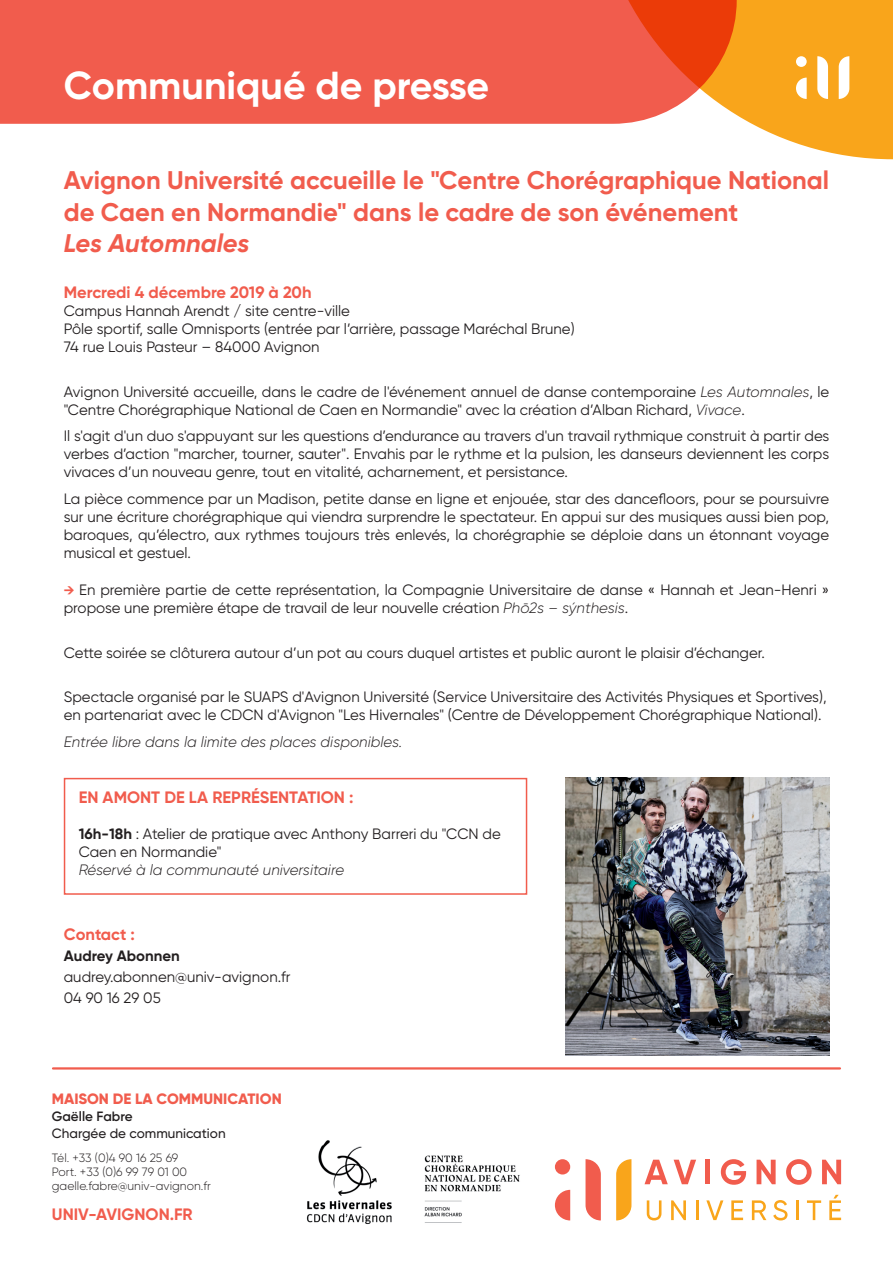
<style>
.page{position:relative;width:893px;height:1263px;background:#fff}
.page>*{position:absolute;margin:0;border:0;box-sizing:border-box;transform-origin:0 0}
.t1{font:700 39px "Gilroy";color:#fff}
.t2{font:700 25.5px/31.5px "Gilroy";color:#f15c4d}
.t3{font:italic 700 25.5px "Gilroy";color:#f15c4d}
.t4{font:700 16.5px "Gilroy";color:#f15c4d}
.t5{font:15px/18px "Gilroy";color:#231f20}
.t6{font:italic 300 15px "Gilroy";color:#231f20}
.t7{font:800 15px "Gilroy";color:#f15c4d}
.t8{font:700 15px "Gilroy";color:#231f20}
.t9{font:500 13.5px "Gilroy";color:#231f20}
.t10{font:600 13.5px "Gilroy";color:#231f20}
.t11{font:300 12px/14.4px "Gilroy";color:#231f20}
.s1{font-weight:300;font-style:italic}
.s2{font-weight:700;font-size:13.5px;color:#f15c4d}
.s3{font-weight:700}
</style>
<div class="page">
<hr style="left:53px;top:1067px;width:787px;height:2px;background:#f15c4d">
<div style="left:555px;top:1159px;width:15px;height:15px;background:#f15c4d;border-radius:50%"></div>
<svg style="left:555px;top:1190px;width:15px;height:30px"></svg>
<svg style="left:585px;top:1159px;width:16px;height:61px"></svg>
<svg style="left:616px;top:1159px;width:15px;height:61px"></svg>
<svg style="left:644px;top:1160px;width:24px;height:24px"></svg>
<svg style="left:674px;top:1160px;width:22px;height:24px"></svg>
<div style="left:705px;top:1160px;width:5px;height:24px;background:#f15c4d"></div>
<svg style="left:721px;top:1159px;width:25px;height:26px"></svg>
<svg style="left:756px;top:1160px;width:20px;height:24px"></svg>
<svg style="left:786px;top:1159px;width:26px;height:26px"></svg>
<svg style="left:822px;top:1160px;width:19px;height:24px"></svg>
<svg style="left:647px;top:1200px;width:14px;height:20px"></svg>
<svg style="left:671px;top:1200px;width:15px;height:20px"></svg>
<hr style="left:696px;top:1200px;width:2px;height:20px;background:#f9a51b">
<svg style="left:706px;top:1200px;width:17px;height:20px"></svg>
<svg style="left:731px;top:1200px;width:12px;height:20px"></svg>
<svg style="left:752px;top:1200px;width:14px;height:20px"></svg>
<svg style="left:773px;top:1200px;width:14px;height:20px"></svg>
<hr style="left:796px;top:1200px;width:3px;height:20px;background:#f9a51b">
<svg style="left:807px;top:1200px;width:14px;height:20px"></svg>
<svg style="left:829px;top:1195px;width:12px;height:25px"></svg>
<div style="left:0;top:0;width:618px;height:124px;background:#f15c4d"></div>
<svg style="left:618px;top:0;width:275px;height:159px"></svg>
<div style="left:64px;top:778px;width:463px;height:117px;border:2px solid #f15c4d"></div>
<img style="left:566px;top:778px;width:263px;height:277px">
<img style="left:306px;top:1140px;width:86px;height:84px">
<img style="left:424px;top:1155px;width:96px;height:68px">
<h1 class="t1" style="left:64px;top:61px;width:427px">Communiqué de presse</h1>
<h2 class="t2" style="left:64px;top:165px;width:767px">Avignon Université accueille le "Centre Chorégraphique National de Caen en Normandie" dans le cadre de son événement</h2>
<h2 class="t3" style="left:64px;top:228px;width:187px">Les Automnales</h2>
<p class="t4" style="left:64px;top:282px;width:249px">Mercredi 4 décembre 2019 à 20h</p>
<p class="t5" style="left:64px;top:302px;width:512px">Campus Hannah Arendt / site centre-ville<br>Pôle sportif, salle Omnisports (entrée par l’arrière, passage Maréchal Brune)<br>74 rue Louis Pasteur – 84000 Avignon</p>
<p class="t5" style="left:64px;top:382px;width:767px">Avignon Université accueille, dans le cadre de l'événement annuel de danse contemporaine <span class="s1">Les Automnales</span>, le "Centre Chorégraphique National de Caen en Normandie" avec la création d’Alban Richard, <span class="s1">Vivace</span>.</p>
<p class="t5" style="left:64px;top:427px;width:767px;text-align:justify">Il s'agit d'un duo s'appuyant sur les questions d’endurance au travers d'un travail rythmique construit à partir des verbes d’action "marcher, tourner, sauter". Envahis par le rythme et la pulsion, les danseurs deviennent les corps vivaces d’un nouveau genre, tout en vitalité, acharnement, et persistance.</p>
<p class="t5" style="left:64px;top:489px;width:767px;text-align:justify">La pièce commence par un Madison, petite danse en ligne et enjouée, star des dancefloors, pour se poursuivre sur une écriture chorégraphique qui viendra surprendre le spectateur. En appui sur des musiques aussi bien pop, baroques, qu’électro, aux rythmes toujours très enlevés, la chorégraphie se déploie dans un étonnant voyage musical et gestuel.</p>
<p class="t5" style="left:64px;top:581px;width:767px"><span class="s2">→</span> En première partie de cette représentation, la Compagnie Universitaire de danse « Hannah et Jean-Henri » propose une première étape de travail de leur nouvelle création <span class="s1">Phō2s – sýnthesis</span>.</p>
<p class="t5" style="left:64px;top:643px;width:703px">Cette soirée se clôturera autour d’un pot au cours duquel artistes et public auront le plaisir d’échanger.</p>
<p class="t5" style="left:64px;top:688px;width:764px">Spectacle organisé par le SUAPS d'Avignon Université (Service Universitaire des Activités Physiques et Sportives), en partenariat avec le CDCN d'Avignon "Les Hivernales" (Centre de Développement Chorégraphique National).</p>
<p class="t6" style="left:64px;top:732px;width:340px">Entrée libre dans la limite des places disponibles.</p>
<p class="t4" style="left:79px;top:787px;width:276px">EN AMONT DE LA REPRÉSENTATION :</p>
<p class="t5" style="left:79px;top:825px;width:424px"><span class="s3">16h-18h</span> : Atelier de pratique avec Anthony Barreri du "CCN de<br>Caen en Normandie"</p>
<p class="t6" style="left:79px;top:861px;width:267px">Réservé à la communauté universitaire</p>
<p class="t4" style="left:64px;top:924px;width:73px">Contact :</p>
<p class="t8" style="left:64px;top:946px;width:118px">Audrey Abonnen</p>
<p class="t5" style="left:64px;top:966px;width:228px;line-height:21px">audrey.abonnen@univ-avignon.fr<br>04 90 16 29 05</p>
<p class="t7" style="left:52px;top:1089px;width:231px">MAISON DE LA COMMUNICATION</p>
<p class="t10" style="left:52px;top:1107px;width:82px">Gaëlle Fabre</p>
<p class="t9" style="left:52px;top:1125px;width:175px">Chargée de communication</p>
<p class="t11" style="left:52px;top:1150px;width:161px">Tél. +33 (0)4 90 16 25 69<br>Port. +33 (0)6 99 79 01 00 gaelle.fabre@univ-avignon.fr</p>
<p class="t4" style="left:52px;top:1204px;width:142px">UNIV-AVIGNON.FR</p>
</div>
